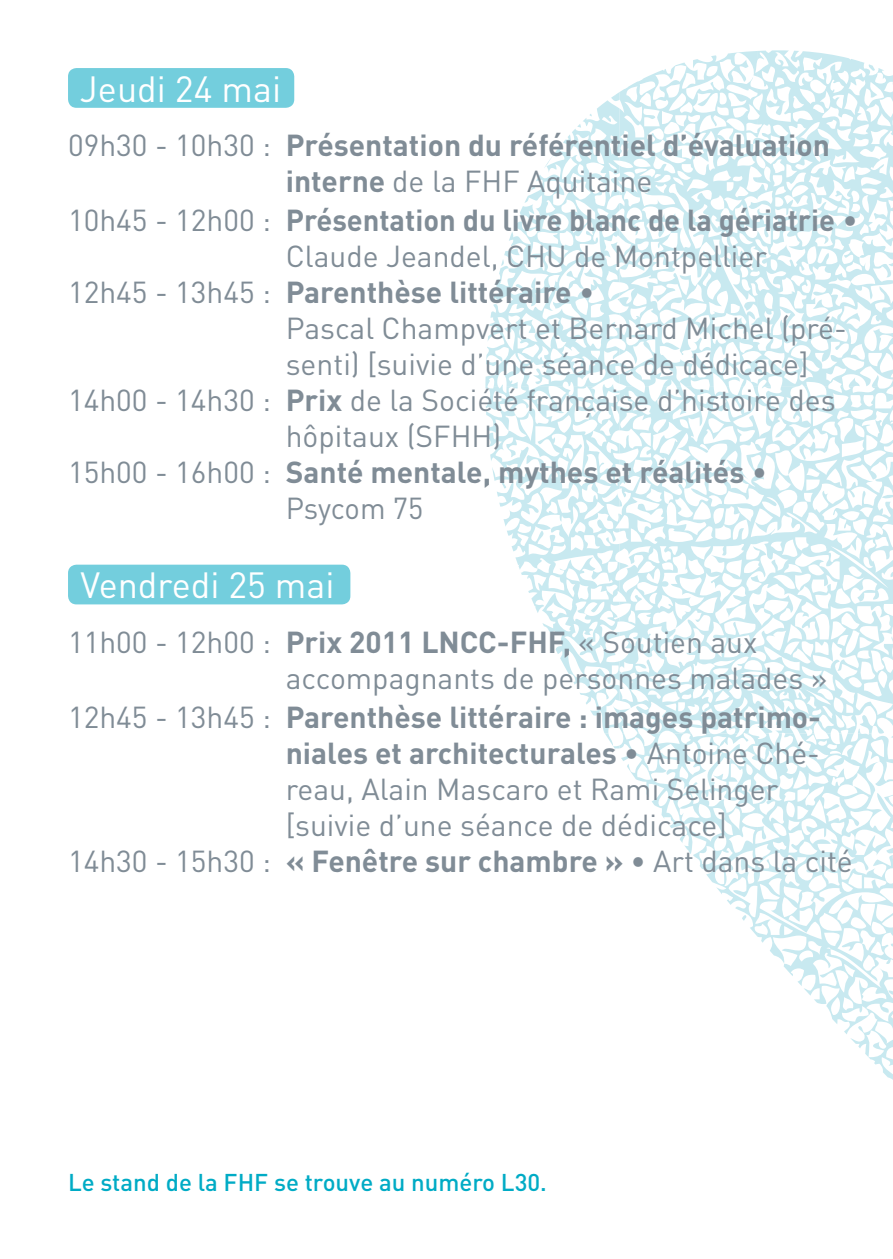
<style>
.page{position:relative;width:893px;height:1259px;background:#fff}
.page>*{position:absolute;margin:0;border:0;box-sizing:border-box;transform-origin:0 0}
.t1{font:36px "DINOT";color:#fff}
.t2{font:30px/36px "DINOT";color:#808c96}
.t3{font:700 30px/36px "DINOT";color:#808c96}
.t4{font:500 24px "DINOT";color:#00abc5}
.s1{font-weight:400}
.s2{font-weight:700}
</style>
<div class="page">
<svg style="left:485px;top:51px;width:408px;height:698px"></svg>
<svg style="left:617px;top:263px;width:276px;height:772px"></svg>
<svg style="left:680px;top:835px;width:6px;height:8px"></svg>
<svg style="left:868px;top:64px;width:9px;height:7px"></svg>
<div style="left:68px;top:68px;width:226px;height:40px;background:#73cedd;border-radius:9px"></div>
<div style="left:68px;top:564px;width:282px;height:40px;background:#73cedd;border-radius:9px"></div>
<p class="t1" style="left:80px;top:66px;width:203px">Jeudi 24 mai</p>
<p class="t2" style="left:68px;top:127px;width:205px">09h30 - 10h30 :</p>
<p class="t2" style="left:68px;top:202px;width:205px">10h45 - 12h00 :</p>
<p class="t2" style="left:68px;top:274px;width:205px">12h45 - 13h45 :</p>
<p class="t2" style="left:68px;top:382px;width:205px">14h00 - 14h30 :</p>
<p class="t2" style="left:68px;top:454px;width:205px">15h00 - 16h00 :</p>
<p class="t3" style="left:286px;top:126px;width:546px">Présentation du référentiel d’évaluation interne <span class="s1">de la FHF Aquitaine</span></p>
<p class="t2" style="left:286px;top:202px;width:574px"><span class="s2">Présentation du livre blanc de la gériatrie</span> •<br>Claude Jeandel, CHU de Montpellier<br><span class="s2">Parenthèse littéraire</span> •<br>Pascal Champvert et Bernard Michel (pré&shy;senti) [suivie d’une séance de dédicace]<br><span class="s2">Prix</span> de la Société française d’histoire des hôpitaux (SFHH)<br><span class="s2">Santé mentale, mythes et réalités</span> •<br>Psycom 75</p>
<p class="t1" style="left:80px;top:563px;width:256px">Vendredi 25 mai</p>
<p class="t2" style="left:68px;top:623px;width:205px">11h00 - 12h00 :</p>
<p class="t2" style="left:286px;top:623px;width:543px"><span class="s2">Prix 2011 LNCC-FHF,</span> « Soutien aux accompagnants de personnes malades »</p>
<p class="t2" style="left:286px;top:698px;width:569px"><span class="s2">Parenthèse littéraire : images patrimo&shy;niales et architecturales</span> • Antoine Ché&shy;reau, Alain Mascaro et Rami Selinger [suivie d’une séance de dédicace]<br><span class="s2">« Fenêtre sur chambre »</span> • Art dans la cité</p>
<p class="t2" style="left:68px;top:698px;width:205px">12h45 - 13h45 :</p>
<p class="t2" style="left:68px;top:842px;width:205px">14h30 - 15h30 :</p>
<p class="t4" style="left:68px;top:1167px;width:480px">Le stand de la FHF se trouve au numéro L30.</p>
</div>
